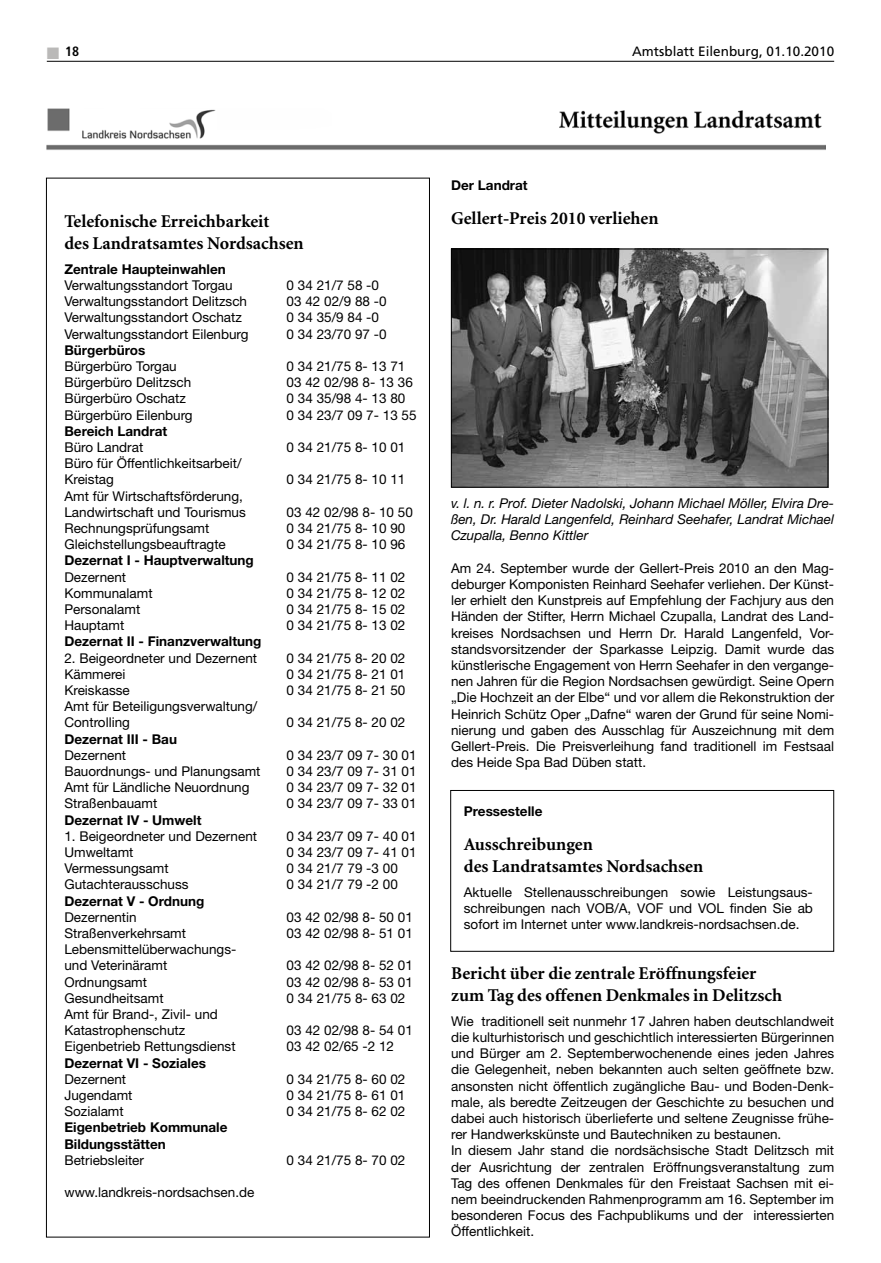
<style>
.page{position:relative;width:881px;height:1263px;background:#fff}
.page>*{position:absolute;margin:0;border:0;box-sizing:border-box;transform-origin:0 0}
.t1{font:700 18px/21.6px "Minion";color:#000}
.t2{font:13.5px/16.2px "Helvetica Neue LT";color:#000}
.t3{font:700 13.5px/16.2px "Helvetica Neue LT";color:#000}
.t4{font:italic 13.5px/16.2px "Helvetica Neue LT";color:#000;text-align:justify}
.t5{font:13.5px "Frutiger";color:#000}
.t6{font:700 condensed 13.5px "Frutiger";color:#000}
.s1{color:#bab9b8}
</style>
<div class="page">
<hr style="left:47px;top:61px;width:786px;height:1px;background:#000">
<img style="left:47px;top:108px;width:778px;height:42px">
<img style="left:453px;top:251px;width:372px;height:234px">
<div style="left:451px;top:249px;width:376px;height:238px;border:1px solid #000"></div>
<div style="left:450px;top:790px;width:383px;height:162px;border:1px solid #000"></div>
<p class="t6" style="left:47px;top:43px;width:34px"><span class="s1">■</span> 18</p>
<p class="t5" style="left:632px;top:44px;width:203px">Amtsblatt Eilenburg, 01.10.2010</p>
<h1 class="t1" style="left:64px;top:211px;width:241px">Telefonische Erreichbarkeit<br>des Landratsamtes Nordsachsen</h1>
<p class="t3" style="left:64px;top:260px;width:163px">Zentrale Haupteinwahlen</p>
<p class="t2" style="left:64px;top:277px;width:170px">Verwaltungsstandort Torgau</p>
<p class="t2" style="left:286px;top:277px;width:94px">0 34 21/7 58 -0</p>
<p class="t2" style="left:64px;top:293px;width:184px">Verwaltungsstandort Delitzsch</p>
<p class="t2" style="left:286px;top:293px;width:101px">03 42 02/9 88 -0</p>
<p class="t2" style="left:64px;top:309px;width:179px">Verwaltungsstandort Oschatz</p>
<p class="t2" style="left:286px;top:309px;width:94px">0 34 35/9 84 -0</p>
<p class="t2" style="left:64px;top:325px;width:185px">Verwaltungsstandort Eilenburg</p>
<p class="t2" style="left:286px;top:325px;width:101px">0 34 23/70 97 -0</p>
<p class="t3" style="left:64px;top:341px;width:82px">Bürgerbüros</p>
<p class="t2" style="left:64px;top:358px;width:114px">Bürgerbüro Torgau</p>
<p class="t2" style="left:286px;top:358px;width:120px">0 34 21/75 8- 13 71</p>
<p class="t2" style="left:64px;top:374px;width:128px">Bürgerbüro Delitzsch</p>
<p class="t2" style="left:286px;top:374px;width:128px">03 42 02/98 8- 13 36</p>
<p class="t2" style="left:64px;top:390px;width:123px">Bürgerbüro Oschatz</p>
<p class="t2" style="left:286px;top:390px;width:120px">0 34 35/98 4- 13 80</p>
<p class="t2" style="left:64px;top:406px;width:130px">Bürgerbüro Eilenburg</p>
<p class="t2" style="left:286px;top:406px;width:131px">0 34 23/7 09 7- 13 55</p>
<p class="t3" style="left:64px;top:422px;width:104px">Bereich Landrat</p>
<p class="t2" style="left:64px;top:439px;width:80px">Büro Landrat</p>
<p class="t2" style="left:286px;top:439px;width:120px">0 34 21/75 8- 10 01</p>
<p class="t2" style="left:64px;top:455px;width:179px">Büro für Öffentlichkeitsarbeit/<br>Kreistag</p>
<p class="t2" style="left:286px;top:471px;width:120px">0 34 21/75 8- 10 11</p>
<p class="t2" style="left:64px;top:487px;width:183px">Amt für Wirtschaftsförderung,<br>Landwirtschaft und Tourismus</p>
<p class="t2" style="left:286px;top:504px;width:128px">03 42 02/98 8- 10 50</p>
<p class="t2" style="left:64px;top:520px;width:146px">Rechnungsprüfungsamt</p>
<p class="t2" style="left:286px;top:520px;width:120px">0 34 21/75 8- 10 90</p>
<p class="t2" style="left:64px;top:536px;width:163px">Gleichstellungsbeauftragte</p>
<p class="t2" style="left:286px;top:536px;width:120px">0 34 21/75 8- 10 96</p>
<p class="t3" style="left:64px;top:552px;width:191px">Dezernat I - Hauptverwaltung</p>
<p class="t2" style="left:64px;top:568px;width:63px">Dezernent</p>
<p class="t2" style="left:286px;top:568px;width:120px">0 34 21/75 8- 11 02</p>
<p class="t2" style="left:64px;top:585px;width:90px">Kommunalamt</p>
<p class="t2" style="left:286px;top:585px;width:120px">0 34 21/75 8- 12 02</p>
<p class="t2" style="left:64px;top:601px;width:77px">Personalamt</p>
<p class="t2" style="left:286px;top:601px;width:120px">0 34 21/75 8- 15 02</p>
<p class="t2" style="left:64px;top:617px;width:61px">Hauptamt</p>
<p class="t2" style="left:286px;top:617px;width:120px">0 34 21/75 8- 13 02</p>
<p class="t3" style="left:64px;top:633px;width:198px">Dezernat II - Finanzverwaltung</p>
<p class="t2" style="left:64px;top:649px;width:194px">2. Beigeordneter und Dezernent</p>
<p class="t2" style="left:286px;top:649px;width:120px">0 34 21/75 8- 20 02</p>
<p class="t2" style="left:64px;top:666px;width:63px">Kämmerei</p>
<p class="t2" style="left:286px;top:666px;width:120px">0 34 21/75 8- 21 01</p>
<p class="t2" style="left:64px;top:682px;width:67px">Kreiskasse</p>
<p class="t2" style="left:286px;top:682px;width:120px">0 34 21/75 8- 21 50</p>
<p class="t2" style="left:64px;top:698px;width:194px">Amt für Beteiligungsverwaltung/<br>Controlling</p>
<p class="t2" style="left:286px;top:714px;width:120px">0 34 21/75 8- 20 02</p>
<p class="t3" style="left:64px;top:730px;width:114px">Dezernat III - Bau</p>
<p class="t2" style="left:64px;top:747px;width:63px">Dezernent</p>
<p class="t2" style="left:286px;top:747px;width:131px">0 34 23/7 09 7- 30 01</p>
<p class="t2" style="left:64px;top:763px;width:197px">Bauordnungs- und Planungsamt</p>
<p class="t2" style="left:286px;top:763px;width:131px">0 34 23/7 09 7- 31 01</p>
<p class="t2" style="left:64px;top:779px;width:186px">Amt für Ländliche Neuordnung</p>
<p class="t2" style="left:286px;top:779px;width:131px">0 34 23/7 09 7- 32 01</p>
<p class="t2" style="left:64px;top:795px;width:94px">Straßenbauamt</p>
<p class="t2" style="left:286px;top:795px;width:131px">0 34 23/7 09 7- 33 01</p>
<p class="t3" style="left:64px;top:811px;width:138px">Dezernat IV - Umwelt</p>
<p class="t2" style="left:64px;top:828px;width:194px">1. Beigeordneter und Dezernent</p>
<p class="t2" style="left:286px;top:828px;width:131px">0 34 23/7 09 7- 40 01</p>
<p class="t2" style="left:64px;top:844px;width:71px">Umweltamt</p>
<p class="t2" style="left:286px;top:844px;width:131px">0 34 23/7 09 7- 41 01</p>
<p class="t2" style="left:64px;top:860px;width:106px">Vermessungsamt</p>
<p class="t2" style="left:286px;top:860px;width:113px">0 34 21/7 79 -3 00</p>
<p class="t2" style="left:64px;top:876px;width:126px">Gutachterausschuss</p>
<p class="t2" style="left:286px;top:876px;width:113px">0 34 21/7 79 -2 00</p>
<p class="t3" style="left:64px;top:892px;width:141px">Dezernat V - Ordnung</p>
<p class="t2" style="left:64px;top:909px;width:74px">Dezernentin</p>
<p class="t2" style="left:286px;top:909px;width:128px">03 42 02/98 8- 50 01</p>
<p class="t2" style="left:64px;top:925px;width:123px">Straßenverkehrsamt</p>
<p class="t2" style="left:286px;top:925px;width:128px">03 42 02/98 8- 51 01</p>
<p class="t2" style="left:64px;top:941px;width:173px">Lebensmittelüberwachungs&shy;und Veterinäramt</p>
<p class="t2" style="left:286px;top:957px;width:128px">03 42 02/98 8- 52 01</p>
<p class="t2" style="left:64px;top:973px;width:84px">Ordnungsamt</p>
<p class="t2" style="left:286px;top:973px;width:128px">03 42 02/98 8- 53 01</p>
<p class="t2" style="left:64px;top:990px;width:101px">Gesundheitsamt</p>
<p class="t2" style="left:286px;top:990px;width:120px">0 34 21/75 8- 63 02</p>
<p class="t2" style="left:64px;top:1006px;width:155px">Amt für Brand-, Zivil- und<br>Katastrophenschutz</p>
<p class="t2" style="left:286px;top:1022px;width:128px">03 42 02/98 8- 54 01</p>
<p class="t2" style="left:64px;top:1038px;width:173px">Eigenbetrieb Rettungsdienst</p>
<p class="t2" style="left:286px;top:1038px;width:109px">03 42 02/65 -2 12</p>
<p class="t3" style="left:64px;top:1054px;width:143px">Dezernat VI - Soziales</p>
<p class="t2" style="left:64px;top:1071px;width:63px">Dezernent</p>
<p class="t2" style="left:286px;top:1071px;width:120px">0 34 21/75 8- 60 02</p>
<p class="t2" style="left:64px;top:1087px;width:70px">Jugendamt</p>
<p class="t2" style="left:286px;top:1087px;width:120px">0 34 21/75 8- 61 01</p>
<p class="t2" style="left:64px;top:1103px;width:61px">Sozialamt</p>
<p class="t2" style="left:286px;top:1103px;width:120px">0 34 21/75 8- 62 02</p>
<p class="t3" style="left:64px;top:1119px;width:164px">Eigenbetrieb Kommunale<br>Bildungsstätten</p>
<p class="t2" style="left:64px;top:1152px;width:81px">Betriebsleiter</p>
<p class="t2" style="left:286px;top:1152px;width:120px">0 34 21/75 8- 70 02</p>
<p class="t2" style="left:64px;top:1184px;width:191px">www.landkreis-nordsachsen.de</p>
<p class="t3" style="left:451px;top:176px;width:78px">Der Landrat</p>
<h1 class="t1" style="left:451px;top:208px;width:209px">Gellert-Preis 2010 verliehen</h1>
<p class="t4" style="left:451px;top:495px;width:384px">v. l. n. r. Prof. Dieter Nadolski, Johann Michael Möller, Elvira Dre&shy;ßen, Dr. Harald Langenfeld, Reinhard Seehafer, Landrat Michael Czupalla, Benno Kittler</p>
<p class="t2" style="left:451px;top:560px;width:384px;text-align:justify">Am 24. September wurde der Gellert-Preis 2010 an den Mag&shy;deburger Komponisten Reinhard Seehafer verliehen. Der Künst&shy;ler erhielt den Kunstpreis auf Empfehlung der Fachjury aus den Händen der Stifter, Herrn Michael Czupalla, Landrat des Land&shy;kreises Nordsachsen und Herrn Dr. Harald Langenfeld, Vor&shy;standsvorsitzender der Sparkasse Leipzig. Damit wurde das künstlerische Engagement von Herrn Seehafer in den vergange&shy;nen Jahren für die Region Nordsachsen gewürdigt. Seine Opern „Die Hochzeit an der Elbe“ und vor allem die Rekonstruktion der Heinrich Schütz Oper „Dafne“ waren der Grund für seine Nomi&shy;nierung und gaben des Ausschlag für Auszeichnung mit dem Gellert-Preis. Die Preisverleihung fand traditionell im Festsaal des Heide Spa Bad Düben statt.</p>
<p class="t3" style="left:463px;top:803px;width:80px">Pressestelle</p>
<h1 class="t1" style="left:463px;top:834px;width:241px">Ausschreibungen<br>des Landratsamtes Nordsachsen</h1>
<p class="t2" style="left:463px;top:883px;width:350px;text-align:justify">Aktuelle Stellenausschreibungen sowie Leistungsaus&shy;schreibungen nach VOB/A, VOF und VOL finden Sie ab sofort im Internet unter www.landkreis-nordsachsen.de.</p>
<h1 class="t1" style="left:451px;top:963px;width:332px">Bericht über die zentrale Eröffnungsfeier zum Tag des offenen Denkmales in Delitzsch</h1>
<p class="t2" style="left:451px;top:1013px;width:384px">Wie traditionell seit nunmehr 17 Jahren haben deutschlandweit die kulturhistorisch und geschichtlich interessierten Bürgerinnen und Bürger am 2. Septemberwochenende eines jeden Jahres die Gelegenheit, neben bekannten auch selten geöffnete bzw. ansonsten nicht öffentlich zugängliche Bau- und Boden-Denk&shy;male, als beredte Zeitzeugen der Geschichte zu besuchen und dabei auch historisch überlieferte und seltene Zeugnisse frühe&shy;rer Handwerkskünste und Bautechniken zu bestaunen.<br>In diesem Jahr stand die nordsächsische Stadt Delitzsch mit der Ausrichtung der zentralen Eröffnungsveranstaltung zum Tag des offenen Denkmales für den Freistaat Sachsen mit ei&shy;nem beeindruckenden Rahmenprogramm am 16. September im besonderen Focus des Fachpublikums und der interessierten Öffentlichkeit.</p>
</div>
